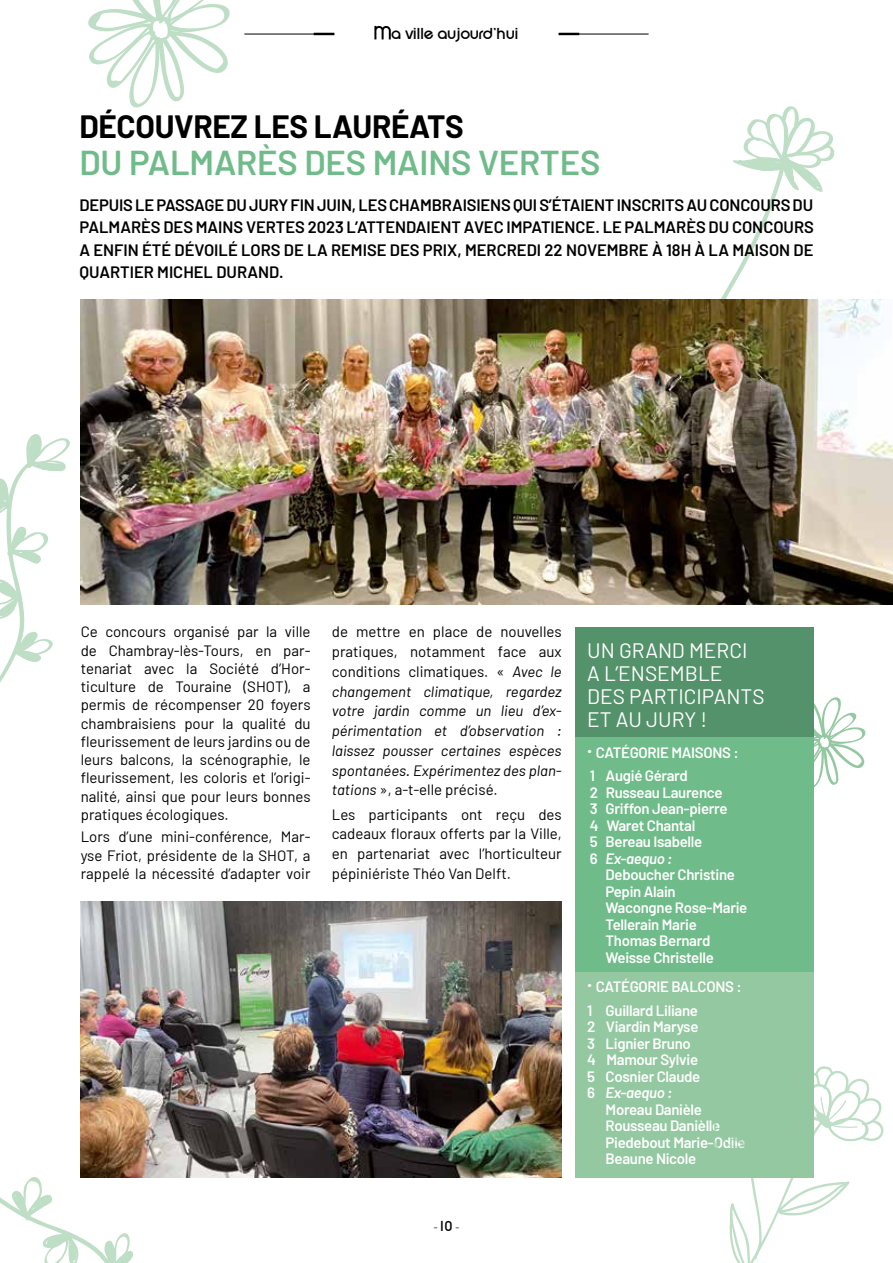
<style>
.page{position:relative;width:893px;height:1263px;background:#fff}
.page>*{position:absolute;margin:0;border:0;box-sizing:border-box;transform-origin:0 0}
.t1{font:600 34.5px "Barlow";letter-spacing:-.005em;color:#6fbb89}
.t2{font:700 31.5px "Barlow";letter-spacing:-.01em;color:#000}
.t3{font:20.85px/23.1px "Barlow";color:#fff}
.t4{font:600 16.5px/22.5px "Barlow";color:#000;text-align:justify}
.t5{font:700 16.5px "SF New Republic";letter-spacing:-.03em;color:#000}
.t6{font:15px/18.3px "Barlow";color:#000;text-align:justify}
.t7{font:600 15px/16.5px "Barlow";letter-spacing:-.02em;color:#fff}
.t8{font:italic 15px/19.8px "Barlow";color:#000;text-align:justify}
.t9{font:10.05px "Barlow";color:#000}
.s1{font-style:normal}
.s2{font-family:"SF New Republic";font-weight:700;font-size:15px}
.s3{font-size:22.5px}
.s4{font-style:italic}
</style>
<div class="page">
<svg style="left:721px;top:106px;width:114px;height:193px"></svg>
<svg style="left:814px;top:697px;width:52px;height:90px"></svg>
<svg style="left:88px;top:0;width:142px;height:108px"></svg>
<hr style="left:244px;top:34px;width:90px;height:1px;background:#000">
<hr style="left:559px;top:34px;width:90px;height:1px;background:#000">
<svg style="left:374px;top:26px;width:17px;height:13px"></svg>
<hr style="left:314px;top:33px;width:20px;height:2px;background:#000">
<hr style="left:559px;top:33px;width:20px;height:2px;background:#000">
<div style="left:575px;top:628px;width:239px;height:550px;background:#54926b"></div>
<img style="left:81px;top:299px;width:812px;height:305px">
<img style="left:81px;top:901px;width:481px;height:277px">
<div style="left:575px;top:737px;width:239px;height:235px;background:#6fbb89"></div>
<div style="left:575px;top:972px;width:239px;height:206px;background:#93c8a1"></div>
<svg style="left:729px;top:1066px;width:155px;height:197px"></svg>
<svg style="left:0;top:1146px;width:137px;height:117px"></svg>
<svg style="left:0;top:434px;width:70px;height:248px"></svg>
<p class="t5" style="left:391px;top:25px;width:129px">a ville aujourd’hui</p>
<h2 class="t2" style="left:79px;top:107px;width:386px">DÉCOUVREZ LES LAURÉATS</h2>
<h1 class="t1" style="left:79px;top:138px;width:522px">DU PALMARÈS DES MAINS VERTES</h1>
<p class="t4" style="left:79px;top:192px;width:736px">DEPUIS LE PASSAGE DU JURY FIN JUIN, LES CHAMBRAISIENS QUI S’ÉTAIENT INSCRITS AU CONCOURS DU PALMARÈS DES MAINS VERTES 2023 L’ATTENDAIENT AVEC IMPATIENCE. LE PALMARÈS DU CONCOURS A ENFIN ÉTÉ DÉVOILÉ LORS DE LA REMISE DES PRIX, MERCREDI 22 NOVEMBRE À 18H À LA MAISON DE QUARTIER MICHEL DURAND.</p>
<p class="t6" style="left:81px;top:621px;width:231px">Ce concours organisé par la ville de Chambray-lès-Tours, en par&shy;tenariat avec la Société d’Hor&shy;ticulture de Touraine (SHOT), a permis de récompenser 20 foyers chambraisiens pour la qualité du fleurissement de leurs jardins ou de leurs balcons, la scénographie, le fleurissement, les coloris et l’origi&shy;nalité, ainsi que pour leurs bonnes pratiques écologiques.</p>
<p class="t6" style="left:81px;top:827px;width:231px">Lors d’une mini-conférence, Mar&shy;yse Friot, présidente de la SHOT, a rappelé la nécessité d’adapter voir</p>
<p class="t8" style="left:332px;top:622px;width:231px"><span class="s1">de mettre en place de nouvelles pratiques, notamment face aux conditions climatiques. «</span> Avec le changement climatique, regardez votre jardin comme un lieu d’ex&shy;périmentation et d’observation : laissez pousser certaines espèces spontanées. Expérimentez des plan&shy;tations <span class="s1">», a-t-elle précisé.</span></p>
<p class="t6" style="left:332px;top:803px;width:231px;line-height:19.8px">Les participants ont reçu des cadeaux floraux offerts par la Ville, en partenariat avec l’horticulteur pépiniériste Théo Van Delft.</p>
<p class="t9" style="left:434px;top:1220px;width:27px">- <span class="s2">10</span> -</p>
<h3 class="t3" style="left:587px;top:638px;width:179px">UN GRAND MERCI<br>A L’ENSEMBLE<br>DES PARTICIPANTS<br>ET AU JURY !</h3>
<p class="t7" style="left:587px;top:739px;width:153px;line-height:23.5px"><span class="s3">·</span> CATÉGORIE MAISONS :<br>1 Augié Gérard</p>
<p class="t7" style="left:590px;top:783px;width:139px">2 Russeau Laurence<br>3 Griffon Jean-pierre<br>4 Waret Chantal<br>5 Bereau Isabelle<br>6 <span class="s4">Ex-aequo :</span></p>
<p class="t7" style="left:606px;top:865px;width:143px">Deboucher Christine<br>Pepin Alain<br>Wacongne Rose-Marie<br>Tellerain Marie<br>Thomas Bernard<br>Weisse Christelle</p>
<p class="t7" style="left:587px;top:974px;width:156px;line-height:23.5px"><span class="s3">·</span> CATÉGORIE BALCONS :<br>1 Guillard Liliane</p>
<p class="t7" style="left:587px;top:1017px;width:115px">2 Viardin Maryse<br>3 Lignier Bruno<br>4 Mamour Sylvie<br>5 Cosnier Claude<br>6 <span class="s4">Ex-aequo :</span></p>
<p class="t7" style="left:606px;top:1100px;width:142px">Moreau Danièle<br>Rousseau Danièlle<br>Piedebout Marie-Odile<br>Beaune Nicole</p>
</div>
